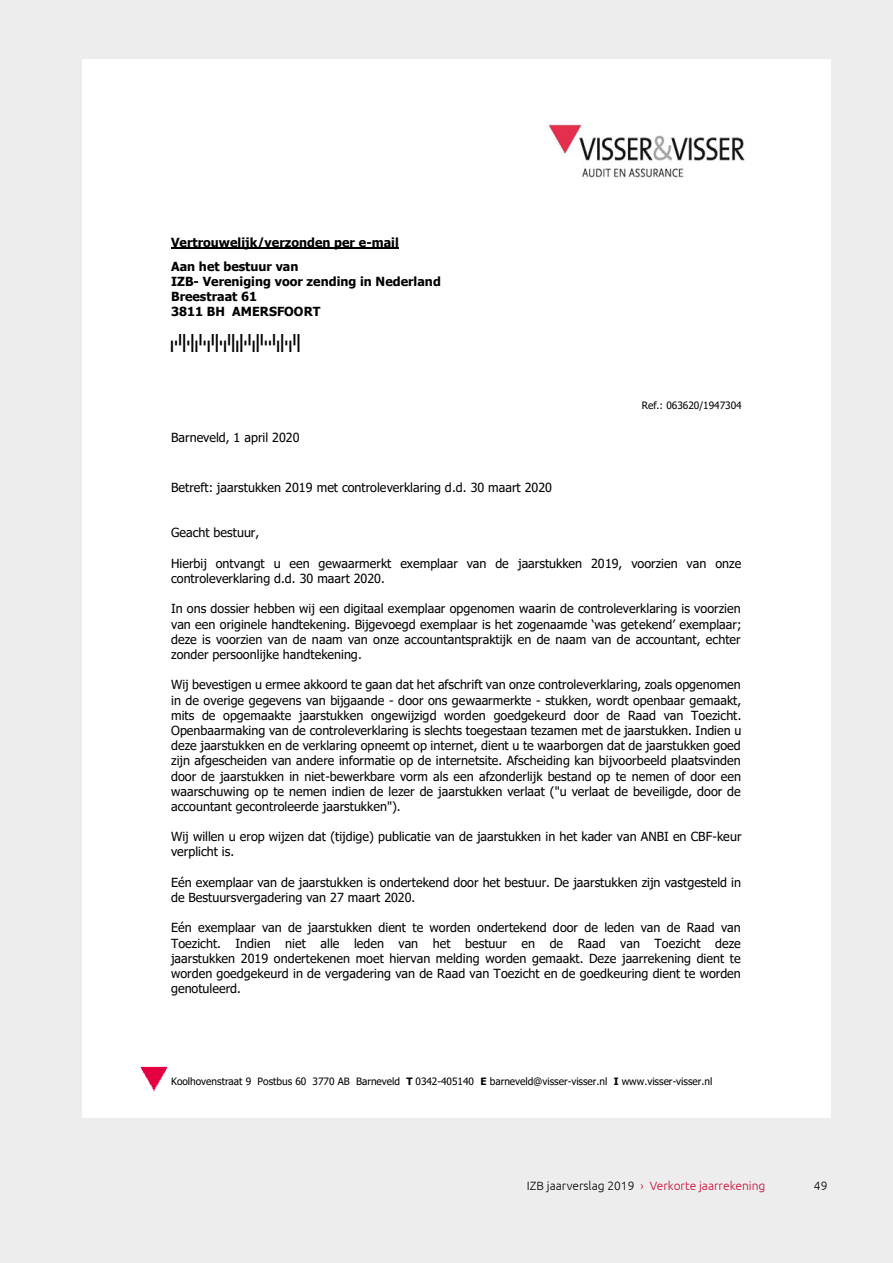
<style>
.page{position:relative;width:893px;height:1263px;background:#ededed}
.page>*{position:absolute;margin:0;border:0;box-sizing:border-box;transform-origin:0 0}
.t1{font:12.6px/15.1px "Tahoma";color:#000}
.t2{font:700 12.6px/15.1px "Tahoma";color:#000}
.t3{font:300 12px "Ubuntu";color:#ca0733}
.t4{font:300 12px "Ubuntu";color:#000}
.t5{font:10.05px "Tahoma";letter-spacing:-.005em;color:#000}
.s1{font-weight:700}
.s2{color:#000}
</style>
<div class="page">
<div style="left:82px;top:59px;width:749px;height:1059px;background:#fff"></div>
<img style="left:548px;top:123px;width:197px;height:55px">
<img style="left:140px;top:1066px;width:28px;height:26px">
<hr style="left:171px;top:247px;width:228px;height:2px;background:#000">
<p class="t2" style="left:171px;top:230px;width:229px;line-height:24px">Vertrouwelijk/verzonden per e-mail<br>Aan het bestuur van</p>
<p class="t2" style="left:171px;top:274px;width:271px">IZB- Vereniging voor zending in Nederland<br>Breestraat 61<br>3811 BH AMERSFOORT</p>
<p class="t5" style="left:642px;top:399px;width:101px">Ref.: 063620/1947304</p>
<p class="t1" style="left:171px;top:430px;width:130px">Barneveld, 1 april 2020</p>
<p class="t1" style="left:171px;top:480px;width:382px">Betreft: jaarstukken 2019 met controleverklaring d.d. 30 maart 2020</p>
<p class="t1" style="left:171px;top:526px;width:90px">Geacht bestuur,</p>
<p class="t1" style="left:171px;top:556px;width:572px">Hierbij ontvangt u een gewaarmerkt exemplaar van de jaarstukken 2019, voorzien van onze controleverklaring d.d. 30 maart 2020.</p>
<p class="t1" style="left:171px;top:602px;width:572px;text-align:justify">In ons dossier hebben wij een digitaal exemplaar opgenomen waarin de controleverklaring is voorzien van een originele handtekening. Bijgevoegd exemplaar is het zogenaamde ‘was getekend’ exemplaar; deze is voorzien van de naam van onze accountantspraktijk en de naam van de accountant, echter zonder persoonlijke handtekening.</p>
<p class="t1" style="left:171px;top:678px;width:572px;text-align:justify">Wij bevestigen u ermee akkoord te gaan dat het afschrift van onze controleverklaring, zoals opgenomen in de overige gegevens van bijgaande - door ons gewaarmerkte - stukken, wordt openbaar gemaakt, mits de opgemaakte jaarstukken ongewijzigd worden goedgekeurd door de Raad van Toezicht.<br>Openbaarmaking van de controleverklaring is slechts toegestaan tezamen met de jaarstukken. Indien u deze jaarstukken en de verklaring opneemt op internet, dient u te waarborgen dat de jaarstukken goed zijn afgescheiden van andere informatie op de internetsite. Afscheiding kan bijvoorbeeld plaatsvinden door de jaarstukken in niet-bewerkbare vorm als een afzonderlijk bestand op te nemen of door een waarschuwing op te nemen indien de lezer de jaarstukken verlaat ("u verlaat de beveiligde, door de accountant gecontroleerde jaarstukken").</p>
<p class="t1" style="left:171px;top:830px;width:572px">Wij willen u erop wijzen dat (tijdige) publicatie van de jaarstukken in het kader van ANBI en CBF-keur verplicht is.</p>
<p class="t1" style="left:171px;top:875px;width:571px">Eén exemplaar van de jaarstukken is ondertekend door het bestuur. De jaarstukken zijn vastgesteld in de Bestuursvergadering van 27 maart 2020.</p>
<p class="t1" style="left:171px;top:921px;width:571px;text-align:justify">Eén exemplaar van de jaarstukken dient te worden ondertekend door de leden van de Raad van Toezicht. Indien niet alle leden van het bestuur en de Raad van Toezicht deze jaarstukken 2019 ondertekenen moet hiervan melding worden gemaakt. Deze jaarrekening dient te worden goedgekeurd in de vergadering van de Raad van Toezicht en de goedkeuring dient te worden genotuleerd.</p>
<p class="t5" style="left:171px;top:1074px;width:543px">Koolhovenstraat 9 Postbus 60 3770 AB Barneveld <span class="s1">T</span> 0342-405140 <span class="s1">E</span> barneveld@visser-visser.nl <span class="s1">I</span> www.visser-visser.nl</p>
<p class="t3" style="left:527px;top:1178px;width:240px"><span class="s2">IZB jaarverslag 2019</span> › Verkorte jaarrekening</p>
<p class="t4" style="left:814px;top:1178px;width:15px">49</p>
</div>
